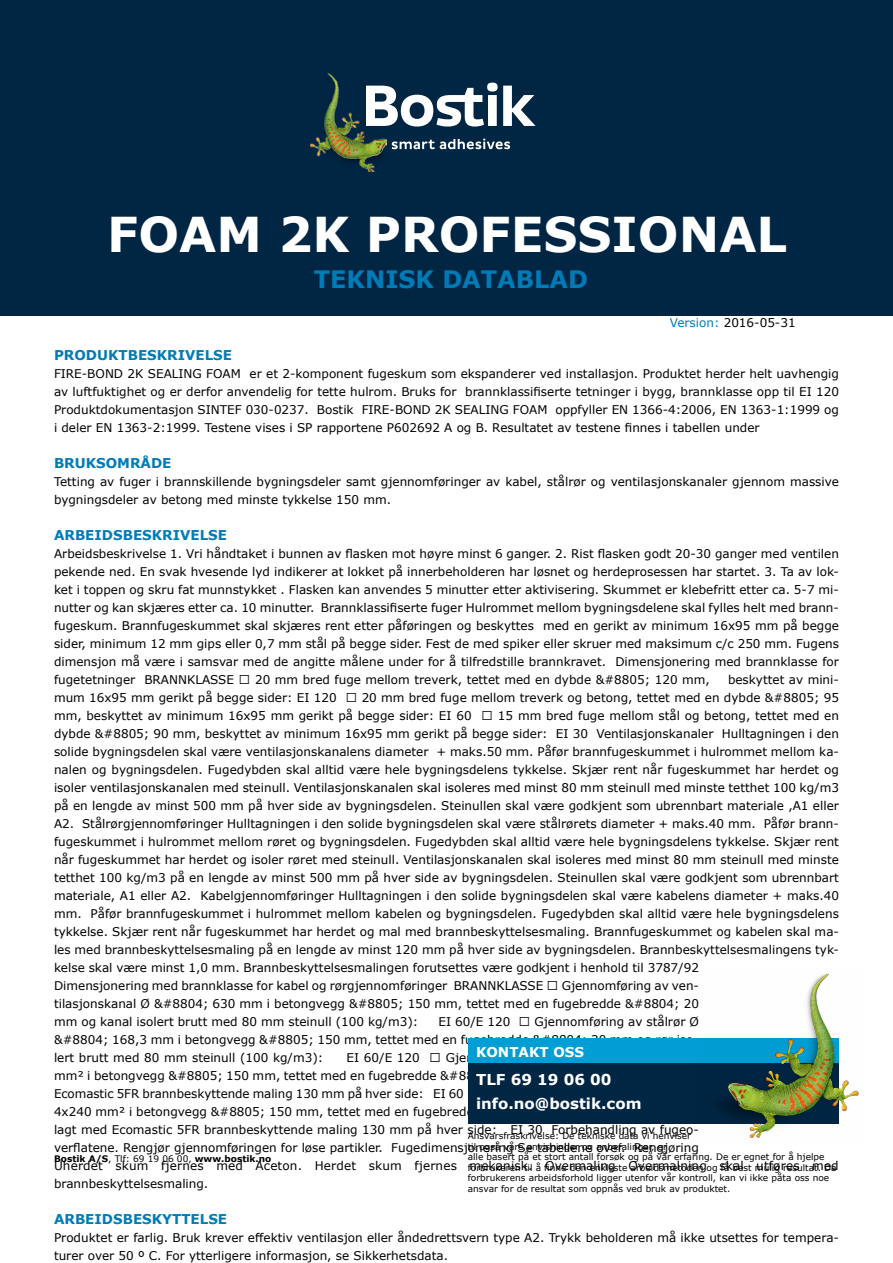
<style>
.page{position:relative;width:893px;height:1263px;background:#fff}
.page>*{position:absolute;margin:0;border:0;box-sizing:border-box;transform-origin:0 0}
.t1{font:700 48px "Verdana";color:#fff}
.t2{font:700 24px "Verdana";color:#007bb7}
.t3{font:700 23.55px "Verdana";color:#fff}
.t4{font:700 19.05px "Verdana";color:#fff}
.t5{font:700 15px/24px "Verdana";color:#fff}
.t6{font:700 13.5px "Verdana";color:#007bb7}
.t7{font:700 13.5px "Verdana";color:#fff}
.t8{font:12px/18px "Verdana";color:#000}
.t9{font:9px/10.5px "Verdana";color:#000}
.t10{font:700 9px "Verdana";color:#000}
.s1{color:#007bb7}
.s2{font-weight:400}
</style>
<div class="page">
<div style="left:0;top:0;width:893px;height:316px;background:#002644"></div>
<img style="left:311px;top:73px;width:75px;height:98px">
<svg style="left:392px;top:139px;width:118px;height:10px"></svg>
<svg style="left:366px;top:83px;width:170px;height:44px"></svg>
<div style="left:469px;top:1038px;width:370px;height:26px;background:#009ed4"></div>
<div style="left:469px;top:1063px;width:370px;height:61px;background:#002644"></div>
<img style="left:719px;top:973px;width:140px;height:165px">
<h1 class="t1" style="left:107px;top:201px;width:681px">FOAM 2K PROFESSIONAL</h1>
<h2 class="t2" style="left:314px;top:262px;width:276px">TEKNISK DATABLAD</h2>
<p class="t8" style="left:670px;top:313px;width:127px"><span class="s1">Version:</span> 2016-05-31</p>
<p class="t6" style="left:54px;top:346px;width:180px">PRODUKTBESKRIVELSE</p>
<p class="t8" style="left:54px;top:365px;width:786px;text-align:justify">FIRE-BOND 2K SEALING FOAM er et 2-komponent fugeskum som ekspanderer ved installasjon. Produktet herder helt uavhengig av luftfuktighet og er derfor anvendelig for tette hulrom. Bruks for brannklassifiserte tetninger i bygg, brannklasse opp til EI 120<br>Produktdokumentasjon SINTEF 030-0237. Bostik FIRE-BOND 2K SEALING FOAM oppfyller EN 1366-4:2006, EN 1363-1:1999 og i deler EN 1363-2:1999. Testene vises i SP rapportene P602692 A og B. Resultatet av testene finnes i tabellen under</p>
<p class="t6" style="left:54px;top:454px;width:119px">BRUKSOMRÅDE</p>
<p class="t8" style="left:54px;top:473px;width:786px">Tetting av fuger i brannskillende bygningsdeler samt gjennomføringer av kabel, stålrør og ventilasjonskanaler gjennom massive bygningsdeler av betong med minste tykkelse 150 mm.</p>
<p class="t6" style="left:54px;top:526px;width:175px">ARBEIDSBESKRIVELSE</p>
<p class="t8" style="left:54px;top:545px;width:786px;text-align:justify">Arbeidsbeskrivelse 1. Vri håndtaket i bunnen av flasken mot høyre minst 6 ganger. 2. Rist flasken godt 20-30 ganger med ventilen pekende ned. En svak hvesende lyd indikerer at lokket på innerbeholderen har løsnet og herdeprosessen har startet. 3. Ta av lok&shy;ket i toppen og skru fat munnstykket . Flasken kan anvendes 5 minutter etter aktivisering. Skummet er klebefritt etter ca. 5-7 mi&shy;nutter og kan skjæres etter ca. 10 minutter. Brannklassifiserte fuger Hulrommet mellom bygningsdelene skal fylles helt med brann&shy;fugeskum. Brannfugeskummet skal skjæres rent etter påføringen og beskyttes med en gerikt av minimum 16x95 mm på begge sider, minimum 12 mm gips eller 0,7 mm stål på begge sider. Fest de med spiker eller skruer med maksimum c/c 250 mm. Fugens dimensjon må være i samsvar med de angitte målene under for å tilfredstille brannkravet. Dimensjonering med brannklasse for fugetetninger BRANNKLASSE</p>
<p class="t8" style="left:255px;top:671px;width:456px">20 mm bred fuge mellom treverk, tettet med en dybde &amp;#8805; 120 mm,</p>
<p class="t8" style="left:728px;top:671px;width:112px">beskyttet av mini-</p>
<p class="t8" style="left:54px;top:689px;width:284px">mum 16x95 mm gerikt på begge sider: EI 120</p>
<p class="t8" style="left:54px;top:689px;width:786px;text-indent:308px">20 mm bred fuge mellom treverk og betong, tettet med en dybde &amp;#8805; 95 mm, beskyttet av minimum 16x95 mm gerikt på begge sider: EI 60</p>
<p class="t8" style="left:54px;top:707px;width:786px;text-indent:444px">15 mm bred fuge mellom stål og betong, tettet med en dybde &amp;#8805; 90 mm, beskyttet av minimum 16x95 mm gerikt på begge sider: EI 30 Ventilasjonskanaler Hulltagningen i den solide bygningsdelen skal være ventilasjonskanalens diameter + maks.50 mm. Påfør brannfugeskummet i hulrommet mellom ka&shy;nalen og bygningsdelen. Fugedybden skal alltid være hele bygningsdelens tykkelse. Skjær rent når fugeskummet har herdet og isoler ventilasjonskanalen med steinull. Ventilasjonskanalen skal isoleres med minst 80 mm steinull med minste tetthet 100 kg/m3 på en lengde av minst 500 mm på hver side av bygningsdelen. Steinullen skal være godkjent som ubrennbart materiale ,A1 eller A2. Stålrørgjennomføringer Hulltagningen i den solide bygningsdelen skal være stålrørets diameter + maks.40 mm. Påfør brann&shy;fugeskummet i hulrommet mellom røret og bygningsdelen. Fugedybden skal alltid være hele bygningsdelens tykkelse. Skjær rent når fugeskummet har herdet og isoler røret med steinull. Ventilasjonskanalen skal isoleres med minst 80 mm steinull med minste tetthet 100 kg/m3 på en lengde av minst 500 mm på hver side av bygningsdelen. Steinullen skal være godkjent som ubrennbart materiale, A1 eller A2. Kabelgjennomføringer Hulltagningen i den solide bygningsdelen skal være kabelens diameter + maks.40 mm. Påfør brannfugeskummet i hulrommet mellom kabelen og bygningsdelen. Fugedybden skal alltid være hele bygningsdelens tykkelse. Skjær rent når fugeskummet har herdet og mal med brannbeskyttelsesmaling. Brannfugeskummet og kabelen skal ma&shy;les med brannbeskyttelsesmaling på en lengde av minst 120 mm på hver side av bygningsdelen. Brannbeskyttelsesmalingens tyk&shy;kelse skal være minst 1,0 mm. Brannbeskyttelsesmalingen forutsettes være godkjent i henhold til 3787/92<br>Dimensjonering med brannklasse for kabel og rørgjennomføringer BRANNKLASSE</p>
<p class="t8" style="left:54px;top:977px;width:646px;text-align:justify;text-indent:508px">Gjennomføring av ven&shy;tilasjonskanal Ø &amp;#8804; 630 mm i betongvegg &amp;#8805; 150 mm, tettet med en fugebredde &amp;#8804; 20 mm og kanal isolert brutt med 80 mm steinull (100 kg/m3):</p>
<p class="t8" style="left:54px;top:1013px;width:646px;text-align:justify;text-indent:480px">Gjennomføring av stålrør Ø &amp;#8804; 168,3 mm i betongvegg &amp;#8805; 150 mm, tettet med en fugebredde &amp;#8804; 20 mm og rør iso&shy;lert brutt med 80 mm steinull (100 kg/m3):</p>
<p class="t8" style="left:438px;top:1013px;width:73px">EI 60/E 120</p>
<p class="t7" style="left:476px;top:1042px;width:109px">KONTAKT OSS</p>
<p class="t5" style="left:476px;top:1067px;width:167px">TLF 69 19 06 00 info.no@bostik.com</p>
<p class="t8" style="left:54px;top:1049px;width:786px;text-indent:392px">Gjennomføring av Cu-kabel &amp;#8804; 4x6<br>mm² i betongvegg &amp;#8805; 150 mm, tettet med en fugebredde &amp;#8804; 20 mm, fuge og kabel belagt med<br>Ecomastic 5FR brannbeskyttende maling 130 mm på hver side: EI 60<br>4x240 mm² i betongvegg &amp;#8805; 150 mm, tettet med en fugebredde &amp;#8804; 20 mm, fuge og kabel be-<br>lagt med Ecomastic 5FR brannbeskyttende maling 130 mm på hver side: EI 30 Forbehandling av fugeo-<br>verflatene. Rengjør gjennomføringen for løse partikler. Fugedimensjonering Se tabellene over. Rengjøring<br>Uherdet skum fjernes med Aceton. Herdet skum fjernes mekanisk. Overmaling Overmalning skal utføres med brannbeskyttelsesmaling.</p>
<p class="t6" style="left:54px;top:1210px;width:175px">ARBEIDSBESKYTTELSE</p>
<p class="t8" style="left:54px;top:1229px;width:786px">Produktet er farlig. Bruk krever effektiv ventilasjon eller åndedrettsvern type A2. Trykk beholderen må ikke utsettes for tempera&shy;turer over 50 º C. For ytterligere informasjon, se Sikkerhetsdata.</p>
<p class="t8" style="left:347px;top:1049px;width:75px">EI 60/E 120</p>
<h3 class="t4" style="left:476px;top:1063px;width:118px">Smart help</h3>
<h3 class="t3" style="left:476px;top:1083px;width:219px">1-800-726-7845</h3>
<p class="t9" style="left:468px;top:1130px;width:370px">Ansvarsfraskrivelse: De tekniske data vi henviser<br>til også våre anvisninger og anbefalinger, er<br>alle basert på et stort antall forsøk og på vår erfaring. De er egnet for å hjelpe forbrukeren til å finne den enkleste arbeidsmetoden og få best mulig resultat. Da forbrukerens arbeidsforhold ligger utenfor vår kontroll, kan vi ikke påta oss noe ansvar for de resultat som oppnås ved bruk av produktet.</p>
<p class="t10" style="left:54px;top:1152px;width:219px">Bostik A/S<span class="s2">, Tlf: 69 19 06 00,</span> www.bostik.no</p>
</div>
